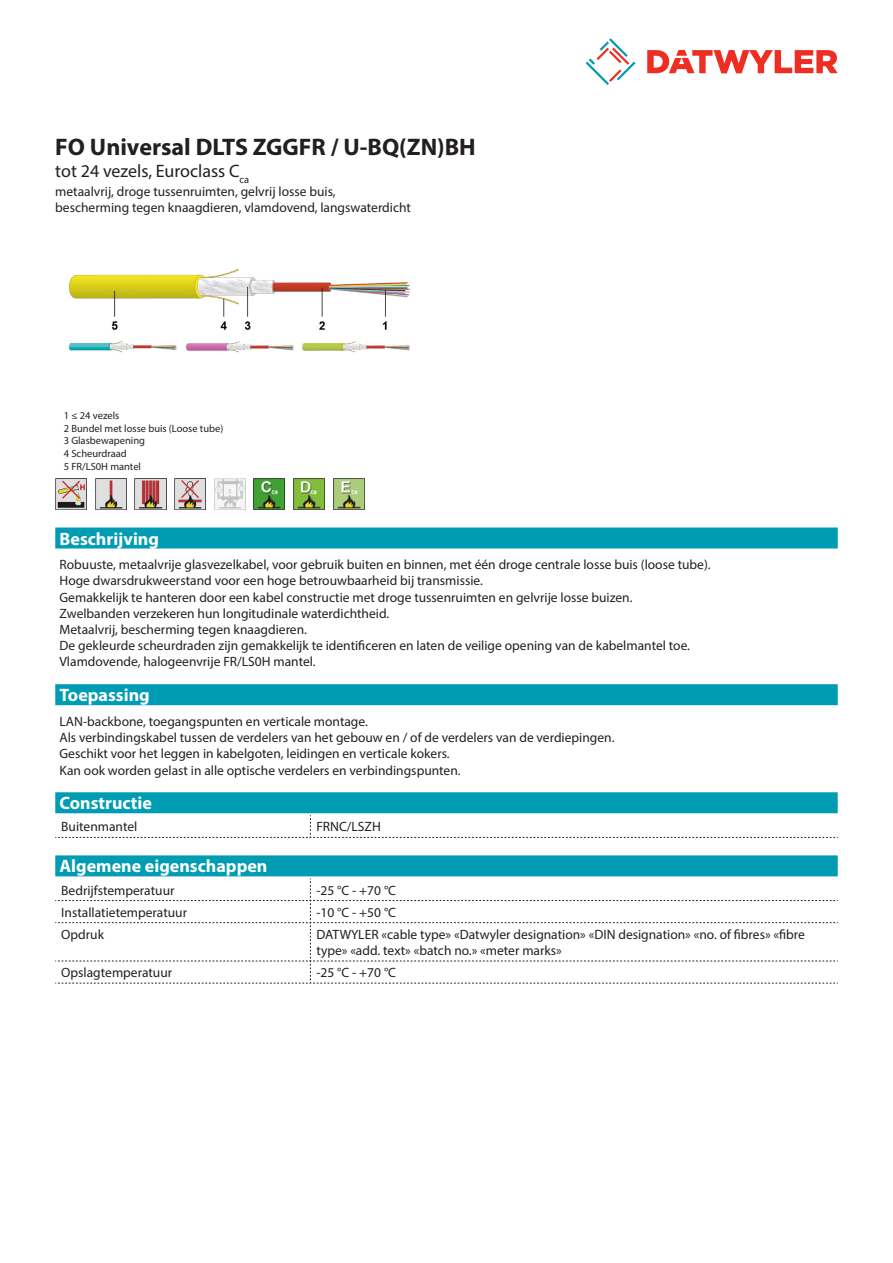
<style>
.page{position:relative;width:893px;height:1263px;background:#fff}
.page>*{position:absolute;margin:0;border:0;box-sizing:border-box;transform-origin:0 0}
.Product_Head{font:700 24px "Myriad Pro";color:#231f20}
.Standard_Head_Proper{font:700 18px "Myriad Pro";color:#fff}
.SubHead{font:18px "Myriad Pro";color:#231f20}
.Standard_text{font:13.5px/16.2px "Myriad Pro";color:#231f20}
.myriad_light_propert{font:13.5px/16.2px "Myriad Pro";color:#231f20}
.imagetext{font:10.5px/12.6px "Myriad Pro";color:#231f20}
</style>
<div class="page">
<svg style="left:586px;top:38px;width:49px;height:47px"></svg>
<svg style="left:647px;top:50px;width:191px;height:23px"></svg>
<div style="left:55px;top:792px;width:783px;height:21px;background:#009cb3"></div>
<svg style="left:55px;top:815px;width:783px;height:23px"></svg>
<img style="left:68px;top:269px;width:342px;height:84px">
<div style="left:55px;top:527px;width:783px;height:21px;background:#009cb3"></div>
<img style="left:333px;top:479px;width:31px;height:31px">
<img style="left:293px;top:479px;width:32px;height:31px">
<img style="left:254px;top:479px;width:31px;height:31px">
<img style="left:214px;top:479px;width:31px;height:31px">
<img style="left:174px;top:479px;width:32px;height:31px">
<img style="left:135px;top:479px;width:31px;height:31px">
<img style="left:95px;top:479px;width:31px;height:31px">
<img style="left:55px;top:479px;width:32px;height:31px">
<div style="left:55px;top:684px;width:783px;height:21px;background:#009cb3"></div>
<div style="left:55px;top:855px;width:783px;height:21px;background:#009cb3"></div>
<svg style="left:55px;top:878px;width:783px;height:106px"></svg>
<p class="Product_Head" style="left:55px;top:131px;width:422px">FO Universal DLTS ZGGFR / U-BQ(ZN)BH</p>
<p class="SubHead" style="left:55px;top:160px;width:195px">tot 24 vezels, Euroclass C<sub>ca</sub></p>
<p class="Standard_text" style="left:55px;top:183px;width:357px">metaalvrij, droge tussenruimten, gelvrij losse buis, bescherming tegen knaagdieren, vlamdovend, langswaterdicht</p>
<p class="imagetext" style="left:64px;top:409px;width:161px">1 ≤ 24 vezels<br>2 Bundel met losse buis (Loose tube)<br>3 Glasbewapening<br>4 Scheurdraad<br>5 FR/LS0H mantel</p>
<p class="Standard_Head_Proper" style="left:60px;top:527px;width:101px">Beschrijving</p>
<p class="Standard_text" style="left:60px;top:556px;width:653px">Robuuste, metaalvrije glasvezelkabel, voor gebruik buiten en binnen, met één droge centrale losse buis (loose tube).<br>Hoge dwarsdrukweerstand voor een hoge betrouwbaarheid bij transmissie.<br>Gemakkelijk te hanteren door een kabel constructie met droge tussenruimten en gelvrije losse buizen.<br>Zwelbanden verzekeren hun longitudinale waterdichtheid.<br>Metaalvrij, bescherming tegen knaagdieren.<br>De gekleurde scheurdraden zijn gemakkelijk te identificeren en laten de veilige opening van de kabelmantel toe.<br>Vlamdovende, halogeenvrije FR/LS0H mantel.</p>
<p class="Standard_Head_Proper" style="left:60px;top:683px;width:92px">Toepassing</p>
<p class="Standard_text" style="left:60px;top:713px;width:556px">LAN-backbone, toegangspunten en verticale montage.<br>Als verbindingskabel tussen de verdelers van het gebouw en / of de verdelers van de verdiepingen.<br>Geschikt voor het leggen in kabelgoten, leidingen en verticale kokers.<br>Kan ook worden gelast in alle optische verdelers en verbindingspunten.</p>
<p class="Standard_Head_Proper" style="left:60px;top:791px;width:94px">Constructie</p>
<p class="myriad_light_propert" style="left:61px;top:818px;width:78px">Buitenmantel</p>
<p class="myriad_light_propert" style="left:316px;top:818px;width:66px">FRNC/LSZH</p>
<p class="Standard_Head_Proper" style="left:60px;top:854px;width:209px">Algemene eigenschappen</p>
<p class="myriad_light_propert" style="left:61px;top:882px;width:115px">Bedrijfstemperatuur</p>
<p class="myriad_light_propert" style="left:316px;top:882px;width:81px">-25 °C - +70 °C</p>
<p class="myriad_light_propert" style="left:61px;top:904px;width:127px">Installatietemperatuur</p>
<p class="myriad_light_propert" style="left:316px;top:904px;width:81px">-10 °C - +50 °C</p>
<p class="myriad_light_propert" style="left:61px;top:926px;width:44px">Opdruk</p>
<p class="myriad_light_propert" style="left:316px;top:926px;width:490px">DATWYLER «cable type» «Datwyler designation» «DIN designation» «no. of fibres» «fibre type» «add. text» «batch no.» «meter marks»</p>
<p class="myriad_light_propert" style="left:61px;top:964px;width:112px">Opslagtemperatuur</p>
<p class="myriad_light_propert" style="left:316px;top:964px;width:81px">-25 °C - +70 °C</p>
</div>
